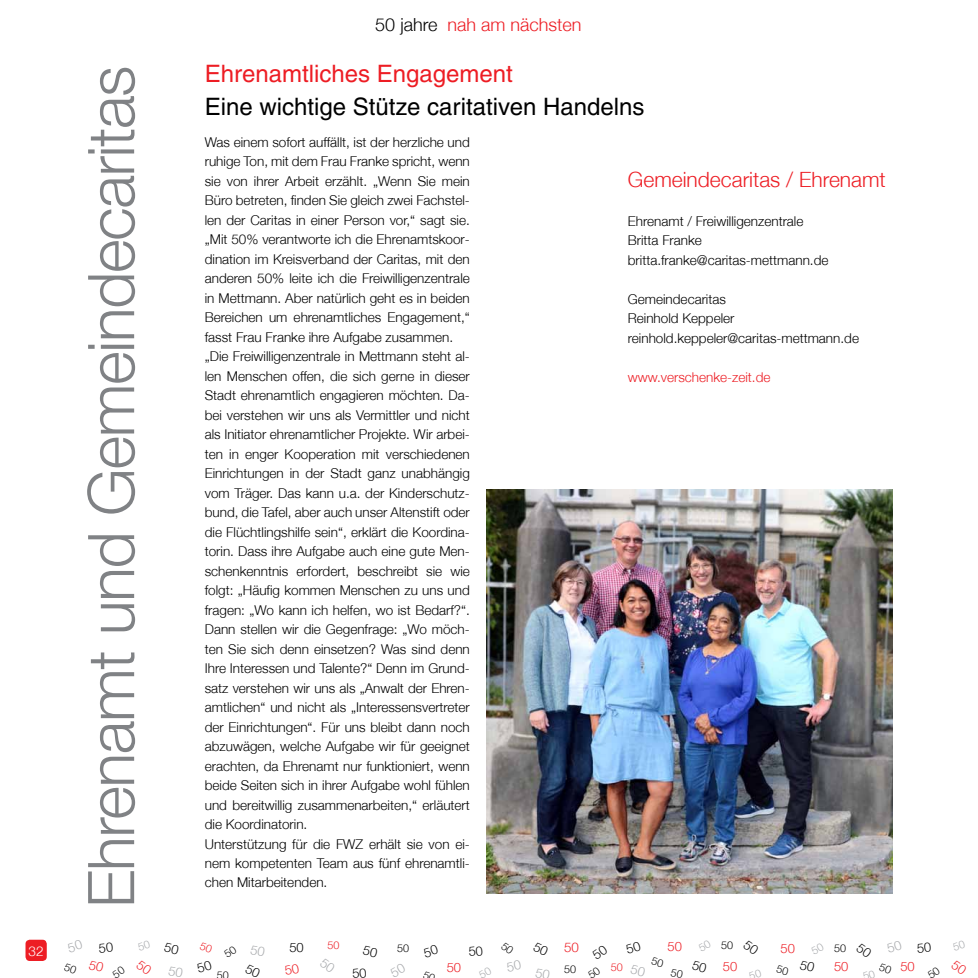
<style>
.page{position:relative;width:978px;height:978px;background:#fff}
.page>*{position:absolute;margin:0;border:0;box-sizing:border-box;transform-origin:0 0}
.t1{font:300 64.5px "Helvetica Neue";letter-spacing:-.02em;color:#808285}
.t2{font:24px "Helvetica";color:#000}
.t3{font:24px "Helvetica";color:#ed1d24}
.t4{font:300 21px "Helvetica Neue";color:#ed1d24}
.t5{font:300 18px "Helvetica Neue";color:#ed1d24}
.t6{font:300 13.5px/19.5px "Helvetica Neue";color:#000}
.t7{font:300 13.5px "Helvetica Neue";color:#ed1d24}
.t8{font:300 13.5px "Helvetica Neue";color:#fff}
.t9{font:300 13.35px "Helvetica Neue";color:#ed1d24}
.t10{font:300 12.9px "Helvetica Neue";color:#ed1d24}
.t11{font:300 12.9px "Helvetica Neue";color:#000}
.t12{font:300 10.8px "Helvetica Neue";color:#000}
.t13{font:300 10.8px "Helvetica Neue";color:#ed1d24}
.s1{color:#000}
</style>
<div class="page">
<div style="left:26px;top:940px;width:21px;height:21px;background:#ed1d24;border-radius:4px"></div>
<img style="left:487px;top:489px;width:405px;height:404px">
<p class="t8" style="left:29px;top:943px;width:17px">32</p>
<h3 class="t5" style="left:375px;top:14px;width:208px"><span class="s1">50 jahre</span> nah am nächsten</h3>
<h1 class="t1" style="left:72px;top:908px;width:844px;rotate:-90deg">Ehrenamt und Gemeindecaritas</h1>
<h2 class="t3" style="left:205px;top:60px;width:310px">Ehrenamtliches Engagement</h2>
<h2 class="t2" style="left:205px;top:93px;width:441px">Eine wichtige Stütze caritativen Handelns</h2>
<p class="t6" style="left:205px;top:132px;width:267px">Was einem sofort auffällt, ist der herzliche und ruhige Ton, mit dem Frau Franke spricht, wenn sie von ihrer Arbeit erzählt. „Wenn Sie mein Büro betreten, finden Sie gleich zwei Fachstel&shy;len der Caritas in einer Person vor,“ sagt sie. „Mit 50% verantworte ich die Ehrenamtskoor&shy;dination im Kreisverband der Caritas, mit den anderen 50% leite ich die Freiwilligenzentrale in Mettmann. Aber natürlich geht es in beiden Bereichen um ehrenamtliches Engagement,“ fasst Frau Franke ihre Aufgabe zusammen. „Die Freiwilligenzentrale in Mettmann steht al&shy;len Menschen offen, die sich gerne in dieser Stadt ehrenamtlich engagieren möchten. Da&shy;bei verstehen wir uns als Vermittler und nicht als Initiator ehrenamtlicher Projekte. Wir arbei&shy;ten in enger Kooperation mit verschiedenen Einrichtungen in der Stadt ganz unabhängig vom Träger. Das kann u.a. der Kinderschutz&shy;bund, die Tafel, aber auch unser Altenstift oder die Flüchtlingshilfe sein“, erklärt die Koordina&shy;torin. Dass ihre Aufgabe auch eine gute Men&shy;schenkenntnis erfordert, beschreibt sie wie folgt: „Häufig kommen Menschen zu uns und fragen: „Wo kann ich helfen, wo ist Bedarf?“.<br>Dann stellen wir die Gegenfrage: „Wo möch&shy;ten Sie sich denn einsetzen? Was sind denn Ihre Interessen und Talente?“ Denn im Grund&shy;satz verstehen wir uns als „Anwalt der Ehren&shy;amtlichen“ und nicht als „Interessensvertreter der Einrichtungen“. Für uns bleibt dann noch abzuwägen, welche Aufgabe wir für geeignet erachten, da Ehrenamt nur funktioniert, wenn beide Seiten sich in ihrer Aufgabe wohl fühlen und bereitwillig zusammenarbeiten,“ erläutert die Koordinatorin.<br>Unterstützung für die FWZ erhält sie von ei&shy;nem kompetenten Team aus fünf ehrenamtli&shy;chen Mitarbeitenden.</p>
<h3 class="t4" style="left:628px;top:166px;width:259px">Gemeindecaritas / Ehrenamt</h3>
<p class="t6" style="left:628px;top:211px;width:202px">Ehrenamt / Freiwilligenzentrale<br>Britta Franke britta.franke@caritas-mettmann.de</p>
<p class="t6" style="left:628px;top:289px;width:233px">Gemeindecaritas<br>Reinhold Keppeler reinhold.keppeler@caritas-mettmann.de</p>
<p class="t7" style="left:628px;top:369px;width:144px">www.verschenke-zeit.de</p>
<p class="t12" style="left:217px;top:968px;width:13px">50</p>
<p class="t13" style="left:327px;top:939px;width:13px">50</p>
<p class="t12" style="left:721px;top:938px;width:13px">50</p>
<p class="t10" style="left:723px;top:958px;width:16px">50</p>
<p class="t10" style="left:668px;top:938px;width:16px">50</p>
<p class="t9" style="left:564px;top:939px;width:16px">50</p>
<p class="t10" style="left:781px;top:941px;width:16px">50</p>
<p class="t12" style="left:834px;top:941px;width:13px">50</p>
<p class="t10" style="left:834px;top:958px;width:16px">50</p>
<p class="t10" style="left:900px;top:959px;width:16px">50</p>
<p class="t11" style="left:289px;top:939px;width:16px">50</p>
<p class="t12" style="left:397px;top:941px;width:13px">50</p>
<p class="t12" style="left:564px;top:962px;width:13px">50</p>
<p class="t13" style="left:611px;top:960px;width:13px">50</p>
<p class="t10" style="left:447px;top:960px;width:16px">50</p>
</div>
